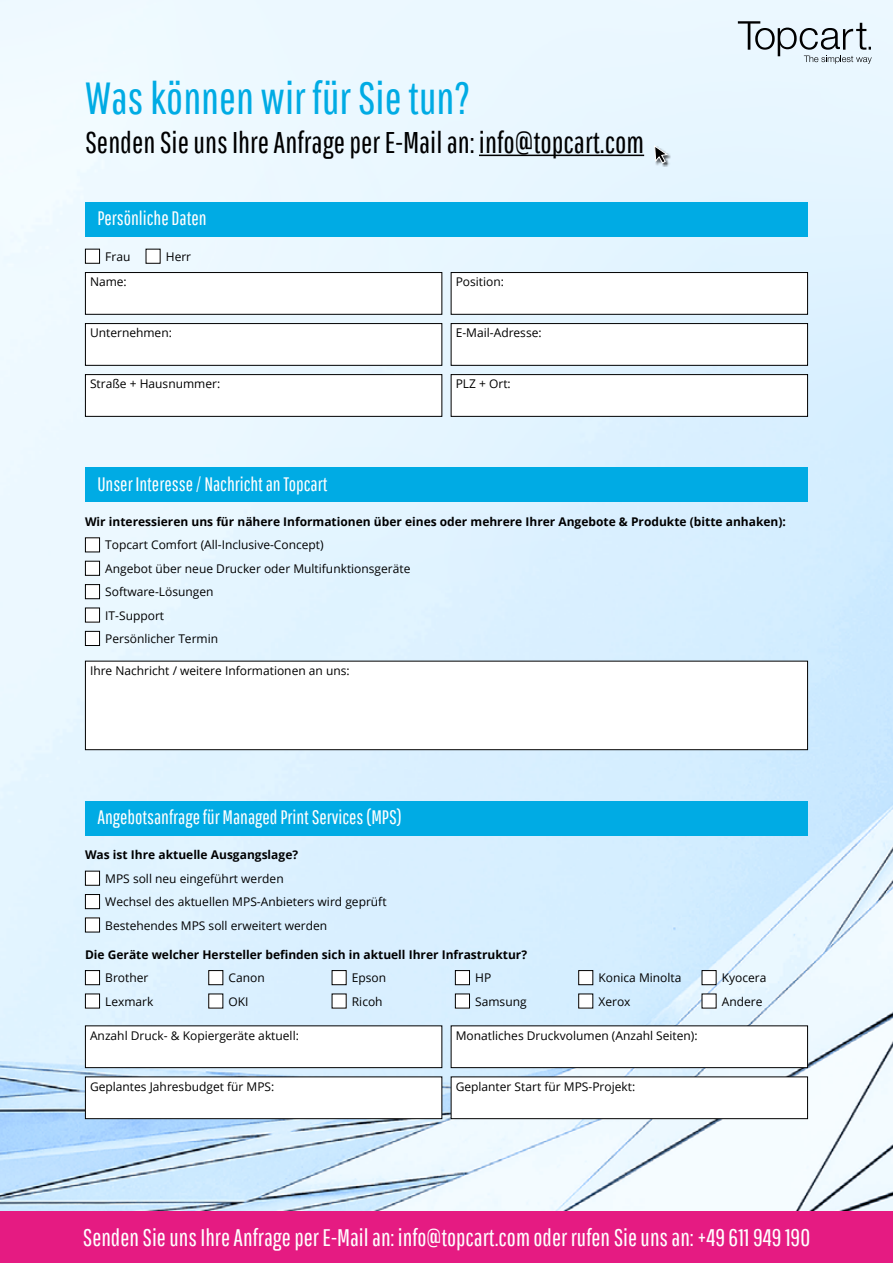
<style>
.page{position:relative;width:893px;height:1263px;background:#fff}
.page>*{position:absolute;margin:0;border:0;box-sizing:border-box;transform-origin:0 0}
.t1{font:45px "Pathway Gothic One";color:#00abe4}
.t2{font:30px "Pathway Gothic One";color:#000}
.t3{font:24px "Pathway Gothic One";color:#fff}
.t4{font:19.5px "Pathway Gothic One";color:#fff}
.t5{font:12px/23.4px "Open Sans";color:#000}
.t6{font:700 12px "Open Sans";color:#000}
</style>
<div class="page">
<img style="left:0;top:0;width:893px;height:1212px">
<div style="left:0;top:1212px;width:893px;height:51px;background:#e51b82"></div>
<hr style="left:479px;top:155px;width:165px;height:1px;background:#000">
<div style="left:654px;top:145px;width:17px;height:22px;background:#000;opacity:.7"></div>
<svg style="left:654px;top:144px;width:14px;height:20px"></svg>
<div style="left:85px;top:801px;width:723px;height:34px;background:#00abe4"></div>
<div style="left:85px;top:871px;width:15px;height:14px;background:#fff"></div>
<div style="left:85px;top:871px;width:15px;height:15px;border:1px solid #000"></div>
<div style="left:85px;top:894px;width:15px;height:15px;background:#fff"></div>
<div style="left:85px;top:894px;width:15px;height:15px;border:1px solid #000"></div>
<div style="left:85px;top:918px;width:15px;height:14px;background:#fff"></div>
<div style="left:85px;top:917px;width:15px;height:15px;border:1px solid #000"></div>
<div style="left:85px;top:970px;width:15px;height:15px;background:#fff"></div>
<div style="left:85px;top:970px;width:15px;height:15px;border:1px solid #000"></div>
<div style="left:209px;top:970px;width:14px;height:15px;background:#fff"></div>
<div style="left:208px;top:970px;width:15px;height:15px;border:1px solid #000"></div>
<div style="left:332px;top:970px;width:14px;height:15px;background:#fff"></div>
<div style="left:332px;top:970px;width:15px;height:15px;border:1px solid #000"></div>
<div style="left:455px;top:970px;width:14px;height:15px;background:#fff"></div>
<div style="left:455px;top:970px;width:15px;height:15px;border:1px solid #000"></div>
<div style="left:579px;top:970px;width:14px;height:15px;background:#fff"></div>
<div style="left:578px;top:970px;width:15px;height:15px;border:1px solid #000"></div>
<div style="left:702px;top:970px;width:14px;height:15px;background:#fff"></div>
<div style="left:702px;top:970px;width:14px;height:15px;border:1px solid #000"></div>
<div style="left:85px;top:994px;width:15px;height:14px;background:#fff"></div>
<div style="left:85px;top:993px;width:15px;height:15px;border:1px solid #000"></div>
<div style="left:209px;top:994px;width:14px;height:14px;background:#fff"></div>
<div style="left:332px;top:994px;width:14px;height:14px;background:#fff"></div>
<div style="left:455px;top:994px;width:14px;height:14px;background:#fff"></div>
<div style="left:455px;top:993px;width:15px;height:15px;border:1px solid #000"></div>
<div style="left:579px;top:994px;width:14px;height:14px;background:#fff"></div>
<div style="left:578px;top:993px;width:15px;height:15px;border:1px solid #000"></div>
<div style="left:702px;top:994px;width:14px;height:14px;background:#fff"></div>
<div style="left:85px;top:1026px;width:357px;height:41px;background:#fff"></div>
<div style="left:85px;top:1025px;width:357px;height:43px;border:1px solid #000"></div>
<div style="left:451px;top:1026px;width:356px;height:41px;background:#fff"></div>
<div style="left:451px;top:1025px;width:357px;height:43px;border:1px solid #000"></div>
<div style="left:85px;top:1077px;width:357px;height:42px;background:#fff"></div>
<div style="left:85px;top:1076px;width:357px;height:43px;border:1px solid #000"></div>
<div style="left:451px;top:1077px;width:356px;height:42px;background:#fff"></div>
<div style="left:451px;top:1076px;width:357px;height:43px;border:1px solid #000"></div>
<div style="left:85px;top:249px;width:15px;height:14px;background:#fff"></div>
<div style="left:85px;top:249px;width:15px;height:15px;border:1px solid #000"></div>
<div style="left:146px;top:249px;width:14px;height:14px;background:#fff"></div>
<div style="left:146px;top:249px;width:15px;height:15px;border:1px solid #000"></div>
<div style="left:85px;top:273px;width:357px;height:41px;background:#fff"></div>
<div style="left:85px;top:272px;width:357px;height:43px;border:1px solid #000"></div>
<div style="left:451px;top:273px;width:356px;height:41px;background:#fff"></div>
<div style="left:451px;top:272px;width:357px;height:43px;border:1px solid #000"></div>
<div style="left:85px;top:324px;width:357px;height:41px;background:#fff"></div>
<div style="left:85px;top:323px;width:357px;height:43px;border:1px solid #000"></div>
<div style="left:451px;top:324px;width:356px;height:41px;background:#fff"></div>
<div style="left:451px;top:323px;width:357px;height:43px;border:1px solid #000"></div>
<div style="left:85px;top:375px;width:357px;height:41px;background:#fff"></div>
<div style="left:85px;top:374px;width:357px;height:43px;border:1px solid #000"></div>
<div style="left:451px;top:375px;width:356px;height:41px;background:#fff"></div>
<div style="left:451px;top:374px;width:357px;height:43px;border:1px solid #000"></div>
<div style="left:85px;top:202px;width:723px;height:34px;background:#00abe4"></div>
<div style="left:85px;top:538px;width:15px;height:14px;background:#fff"></div>
<div style="left:85px;top:537px;width:15px;height:15px;border:1px solid #000"></div>
<div style="left:85px;top:561px;width:15px;height:14px;background:#fff"></div>
<div style="left:85px;top:561px;width:15px;height:15px;border:1px solid #000"></div>
<div style="left:85px;top:585px;width:15px;height:14px;background:#fff"></div>
<div style="left:85px;top:584px;width:15px;height:15px;border:1px solid #000"></div>
<div style="left:85px;top:608px;width:15px;height:14px;background:#fff"></div>
<div style="left:85px;top:608px;width:15px;height:14px;border:1px solid #000"></div>
<div style="left:85px;top:631px;width:15px;height:14px;background:#fff"></div>
<div style="left:85px;top:631px;width:15px;height:15px;border:1px solid #000"></div>
<div style="left:85px;top:661px;width:722px;height:89px;background:#fff"></div>
<div style="left:85px;top:661px;width:723px;height:89px;border:1px solid #000"></div>
<div style="left:85px;top:468px;width:723px;height:34px;background:#00abe4"></div>
<svg style="left:738px;top:21px;width:134px;height:43px;background:#c1ccd3"></svg>
<h1 class="t1" style="left:85px;top:71px;width:387px">Was können wir für Sie tun?</h1>
<h2 class="t2" style="left:85px;top:124px;width:561px">Senden Sie uns Ihre Anfrage per E-Mail an: info@topcart.com</h2>
<h3 class="t4" style="left:97px;top:207px;width:111px">Persönliche Daten</h3>
<p class="t5" style="left:105px;top:244px;width:27px">Frau</p>
<p class="t5" style="left:166px;top:244px;width:27px">Herr</p>
<p class="t5" style="left:90px;top:270px;width:38px">Name:</p>
<p class="t5" style="left:456px;top:270px;width:50px">Position:</p>
<p class="t5" style="left:90px;top:321px;width:83px">Unternehmen:</p>
<p class="t5" style="left:456px;top:321px;width:87px">E-Mail-Adresse:</p>
<p class="t5" style="left:90px;top:372px;width:132px">Straße + Hausnummer:</p>
<p class="t5" style="left:456px;top:372px;width:57px">PLZ + Ort:</p>
<h3 class="t4" style="left:97px;top:472px;width:232px">Unser Interesse / Nachricht an Topcart</h3>
<p class="t6" style="left:85px;top:513px;width:702px">Wir interessieren uns für nähere Informationen über eines oder mehrere Ihrer Angebote &amp; Produkte (bitte anhaken):</p>
<p class="t5" style="left:105px;top:533px;width:307px">Topcart Comfort (All-Inclusive-Concept)<br>Angebot über neue Drucker oder Multifunktionsgeräte<br>Software-Lösungen<br>IT-Support<br>Persönlicher Termin</p>
<p class="t5" style="left:90px;top:659px;width:261px">Ihre Nachricht / weitere Informationen an uns:</p>
<h3 class="t4" style="left:97px;top:806px;width:306px">Angebotsanfrage für Managed Print Services (MPS)</h3>
<p class="t6" style="left:85px;top:846px;width:215px">Was ist Ihre aktuelle Ausgangslage?</p>
<p class="t5" style="left:105px;top:866px;width:283px">MPS soll neu eingeführt werden<br>Wechsel des aktuellen MPS-Anbieters wird geprüft<br>Bestehendes MPS soll erweitert werden</p>
<p class="t6" style="left:85px;top:946px;width:444px">Die Geräte welcher Hersteller befinden sich in aktuell Ihrer Infrastruktur?</p>
<p class="t5" style="left:105px;top:966px;width:45px">Brother</p>
<p class="t5" style="left:229px;top:966px;width:38px">Canon</p>
<p class="t5" style="left:352px;top:966px;width:36px">Epson</p>
<p class="t5" style="left:475px;top:966px;width:18px">HP</p>
<p class="t5" style="left:598px;top:966px;width:84px">Konica Minolta</p>
<p class="t5" style="left:722px;top:966px;width:46px">Kyocera</p>
<p class="t5" style="left:105px;top:989px;width:50px">Lexmark</p>
<p class="t5" style="left:229px;top:989px;width:22px">OKI</p>
<p class="t5" style="left:352px;top:989px;width:32px">Ricoh</p>
<p class="t5" style="left:475px;top:989px;width:53px">Samsung</p>
<p class="t5" style="left:598px;top:989px;width:34px">Xerox</p>
<p class="t5" style="left:722px;top:989px;width:42px">Andere</p>
<p class="t5" style="left:90px;top:1023px;width:210px">Anzahl Druck- &amp; Kopiergeräte aktuell:</p>
<p class="t5" style="left:456px;top:1023px;width:243px">Monatliches Druckvolumen (Anzahl Seiten):</p>
<p class="t5" style="left:90px;top:1074px;width:186px">Geplantes Jahresbudget für MPS:</p>
<p class="t5" style="left:456px;top:1074px;width:181px">Geplanter Start für MPS-Projekt:</p>
<h3 class="t3" style="left:83px;top:1223px;width:729px">Senden Sie uns Ihre Anfrage per E-Mail an: info@topcart.com oder rufen Sie uns an: +49 611 949 190</h3>
</div>
